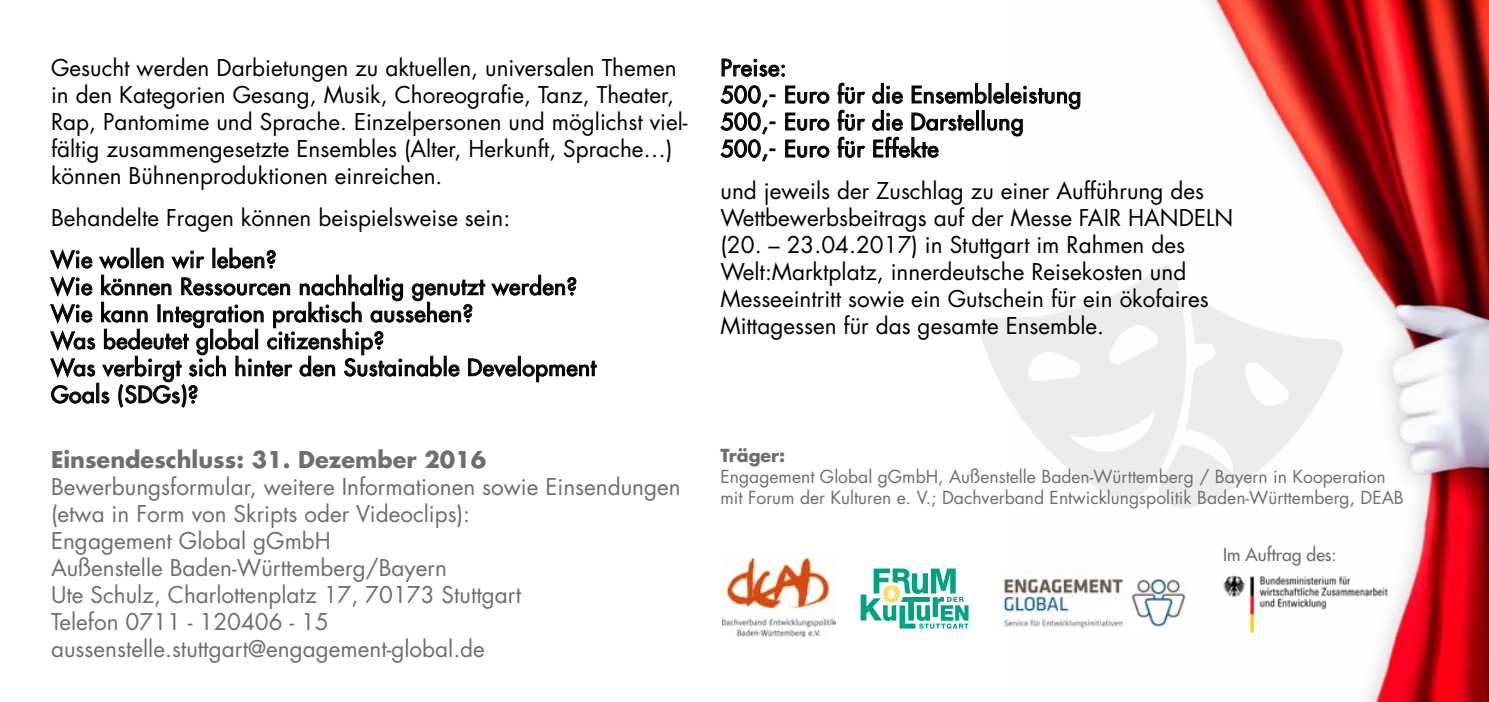
<style>
.page{position:relative;width:1489px;height:702px;background:#fff}
.page>*{position:absolute;margin:0;border:0;box-sizing:border-box;transform-origin:0 0}
.t1{font:22.5px/27px "Futura";color:#000}
.t2{font:22.5px/27px "Futura";letter-spacing:.03em;color:#000}
.t3{font:22.5px/27px "Futura";color:#6e6e6e}
.t4{font:700 22.5px "Futura";color:#6e6e6e}
.t5{font:17.5px/21px "Futura";color:#6e6e6e}
.t6{font:17.5px "Futura";color:#6e6e6e}
.t7{font:700 17.5px "Futura";color:#6e6e6e}
</style>
<div class="page">
<img style="left:1015px;top:0;width:473px;height:702px">
<svg style="left:979px;top:263px;width:212px;height:239px;fill:#ececec"></svg>
<svg style="left:1157px;top:292px;width:188px;height:219px"></svg>
<img style="left:1208px;top:558px;width:205px;height:92px">
<svg style="left:50px;top:249px;width:43px;height:21px"></svg>
<svg style="left:99px;top:255px;width:30px;height:14px"></svg>
<svg style="left:141px;top:256px;width:23px;height:12px"></svg>
<svg style="left:171px;top:251px;width:33px;height:18px"></svg>
<svg style="left:217px;top:248px;width:59px;height:20px"></svg>
<svg style="left:50px;top:276px;width:43px;height:21px"></svg>
<svg style="left:50px;top:303px;width:43px;height:21px"></svg>
<svg style="left:50px;top:330px;width:45px;height:21px"></svg>
<svg style="left:50px;top:357px;width:45px;height:21px"></svg>
<svg style="left:51px;top:385px;width:43px;height:18px"></svg>
<svg style="left:101px;top:275px;width:496px;height:133px"></svg>
<img style="left:1003px;top:571px;width:192px;height:64px">
<img style="left:722px;top:558px;width:113px;height:78px">
<svg style="left:860px;top:568px;width:108px;height:60px"></svg>
<svg style="left:721px;top:58px;width:63px;height:19px"></svg>
<svg style="left:785px;top:85px;width:44px;height:19px"></svg>
<svg style="left:837px;top:83px;width:28px;height:21px"></svg>
<svg style="left:872px;top:83px;width:31px;height:21px"></svg>
<svg style="left:911px;top:83px;width:75px;height:21px"></svg>
<svg style="left:993px;top:92px;width:11px;height:12px"></svg>
<div style="left:1006px;top:83px;width:2px;height:20px;border:1px solid #000"></div>
<svg style="left:1010px;top:86px;width:70px;height:23px"></svg>
<svg style="left:785px;top:112px;width:44px;height:19px"></svg>
<svg style="left:837px;top:110px;width:28px;height:21px"></svg>
<svg style="left:872px;top:110px;width:31px;height:21px"></svg>
<svg style="left:911px;top:112px;width:63px;height:19px"></svg>
<div style="left:976px;top:110px;width:2px;height:20px;border:1px solid #000"></div>
<svg style="left:987px;top:119px;width:35px;height:17px"></svg>
<svg style="left:720px;top:85px;width:55px;height:77px"></svg>
<svg style="left:785px;top:139px;width:44px;height:19px"></svg>
<svg style="left:837px;top:137px;width:28px;height:21px"></svg>
<svg style="left:873px;top:137px;width:65px;height:21px"></svg>
<p class="t1" style="left:51px;top:53px;width:638px">Gesucht werden Darbietungen zu aktuellen, universalen Themen in den Kategorien Gesang, Musik, Choreografie, Tanz, Theater, Rap, Pantomime und Sprache. Einzelpersonen und möglichst viel&shy;fältig zusammengesetzte Ensembles (Alter, Herkunft, Sprache…) können Bühnenproduktionen einreichen.</p>
<p class="t1" style="left:51px;top:203px;width:461px">Behandelte Fragen können beispielsweise sein:</p>
<p class="t2" style="left:51px;top:246px;width:227px">Wie wollen wir leben?</p>
<p class="t2" style="left:51px;top:273px;width:527px">Wie können Ressourcen nachhaltig genutzt werden?</p>
<p class="t2" style="left:51px;top:300px;width:423px">Wie kann Integration praktisch aussehen?</p>
<p class="t2" style="left:51px;top:327px;width:334px">Was bedeutet global citizenship?</p>
<p class="t2" style="left:51px;top:354px;width:546px">Was verbirgt sich hinter den Sustainable Development<br>Goals (SDGs)?</p>
<p class="t4" style="left:51px;top:443px;width:436px">Einsendeschluss: 31. Dezember 2016</p>
<p class="t3" style="left:51px;top:472px;width:631px">Bewerbungsformular, weitere Informationen sowie Einsendungen (etwa in Form von Skripts oder Videoclips):</p>
<p class="t3" style="left:51px;top:526px;width:281px">Engagement Global gGmbH</p>
<p class="t3" style="left:51px;top:553px;width:397px">Außenstelle Baden-Württemberg/Bayern</p>
<p class="t3" style="left:51px;top:580px;width:471px">Ute Schulz, Charlottenplatz 17, 70173 Stuttgart</p>
<p class="t3" style="left:51px;top:607px;width:279px">Telefon 0711 - 120406 - 15</p>
<p class="t3" style="left:51px;top:634px;width:435px">aussenstelle.stuttgart@engagement-global.de</p>
<p class="t2" style="left:720px;top:54px;width:67px">Preise:</p>
<p class="t2" style="left:720px;top:81px;width:362px">500,- Euro für die Ensembleleistung</p>
<p class="t2" style="left:720px;top:108px;width:304px">500,- Euro für die Darstellung</p>
<p class="t2" style="left:720px;top:135px;width:219px">500,- Euro für Effekte</p>
<p class="t1" style="left:720px;top:177px;width:514px">und jeweils der Zuschlag zu einer Aufführung des Wettbewerbsbeitrags auf der Messe FAIR HANDELN (20. – 23.04.2017) in Stuttgart im Rahmen des Welt:Marktplatz, innerdeutsche Reisekosten und Messeeintritt sowie ein Gutschein für ein ökofaires Mittagessen für das gesamte Ensemble.</p>
<p class="t7" style="left:720px;top:443px;width:66px">Träger:</p>
<p class="t5" style="left:720px;top:466px;width:685px">Engagement Global gGmbH, Außenstelle Baden-Württemberg / Bayern in Kooperation mit Forum der Kulturen e. V.; Dachverband Entwicklungspolitik Baden-Württemberg, DEAB</p>
<p class="t6" style="left:1222px;top:543px;width:115px">Im Auftrag des:</p>
</div>
